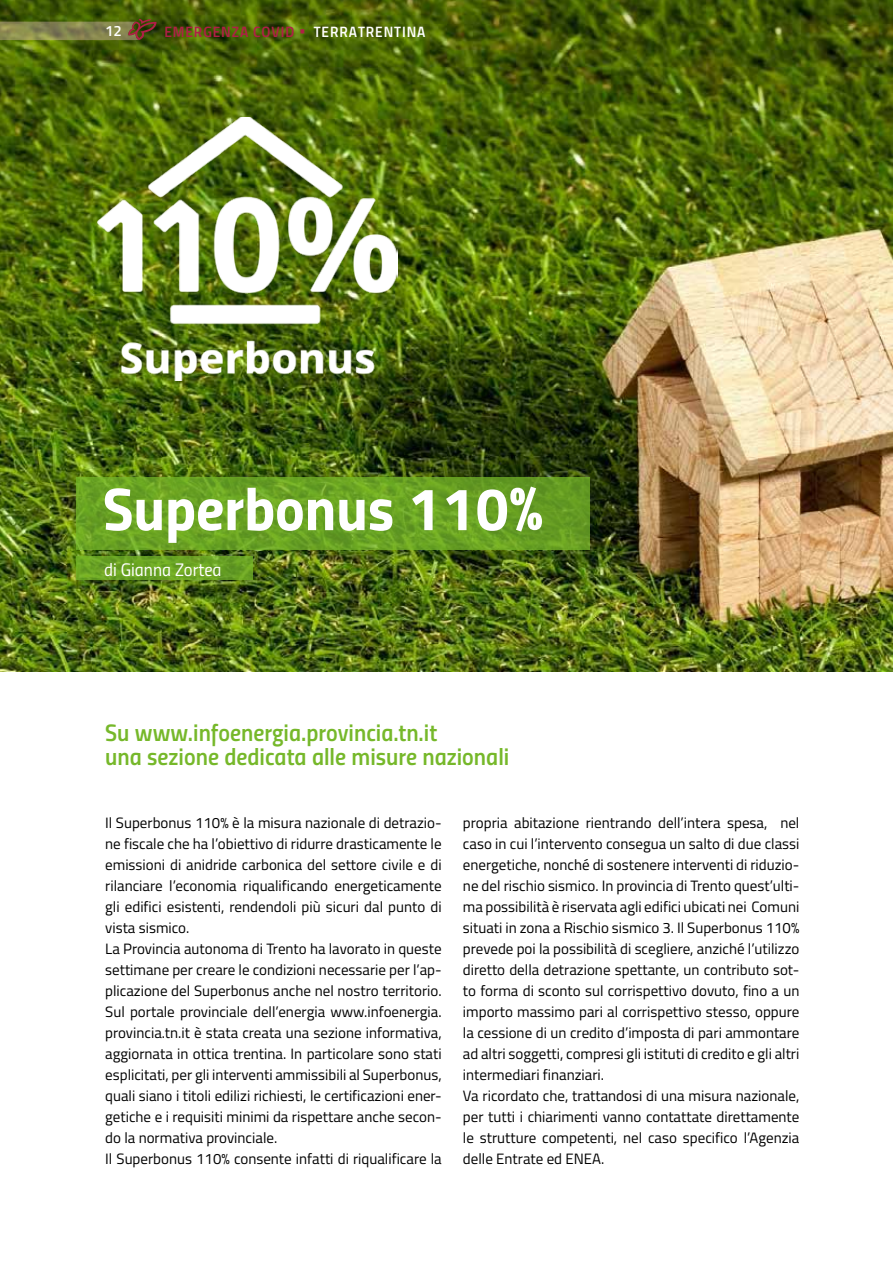
<style>
.page{position:relative;width:893px;height:1263px;background:#fff}
.page>*{position:absolute;margin:0;border:0;box-sizing:border-box;transform-origin:0 0}
.t1{font:60.6px "Titillium Bold Upright";color:#fff}
.t2{font:24px/24px "Titillium Semibold Upright";color:#76b82a}
.t3{font:18.15px "Titillium Regular Upright";color:#fff}
.t4{font:15px/21px "Titillium";color:#000}
.t5{font:15px "Titillium Semibold Upright";letter-spacing:.06em;color:#b01f47}
.t6{font:15px "Titillium Semibold Upright";color:#fff}
.s1{color:#fff}
</style>
<div class="page">
<img style="left:0;top:0;width:893px;height:671px">
<img style="left:97px;top:118px;width:301px;height:262px">
<svg style="left:76px;top:477px;width:513px;height:73px;background:#69a223"></svg>
<svg style="left:76px;top:556px;width:177px;height:23px;background:#6ba424"></svg>
<svg style="left:0;top:19px;width:157px;height:21px;background:#797740"></svg>
<p class="t6" style="left:105px;top:20px;width:18px">12</p>
<p class="t5" style="left:164px;top:20px;width:262px">EMERGENZA COVID • <span class="s1">TERRATRENTINA</span></p>
<h1 class="t1" style="left:103px;top:461px;width:442px">Superbonus 110%</h1>
<p class="t3" style="left:104px;top:556px;width:119px">di Gianna Zortea</p>
<h2 class="t2" style="left:105px;top:719px;width:406px">Su www.infoenergia.provincia.tn.it<br>una sezione dedicata alle misure nazionali</h2>
<p class="t4" style="left:105px;top:811px;width:338px">Il Superbonus 110% è la misura nazionale di detrazio&shy;ne fiscale che ha l’obiettivo di ridurre drasticamente le emissioni di anidride carbonica del settore civile e di rilanciare l’economia riqualificando energeticamente gli edifici esistenti, rendendoli più sicuri dal punto di vista sismico.<br>La Provincia autonoma di Trento ha lavorato in queste settimane per creare le condizioni necessarie per l’ap&shy;plicazione del Superbonus anche nel nostro territorio.<br>Sul portale provinciale dell’energia www.infoenergia. provincia.tn.it è stata creata una sezione informativa, aggiornata in ottica trentina. In particolare sono stati esplicitati, per gli interventi ammissibili al Superbonus, quali siano i titoli edilizi richiesti, le certificazioni ener&shy;getiche e i requisiti minimi da rispettare anche secon&shy;do la normativa provinciale.<br>Il Superbonus 110% consente infatti di riqualificare la</p>
<p class="t4" style="left:463px;top:811px;width:338px">propria abitazione rientrando dell’intera spesa, nel caso in cui l’intervento consegua un salto di due classi energetiche, nonché di sostenere interventi di riduzio&shy;ne del rischio sismico. In provincia di Trento quest’ulti&shy;ma possibilità è riservata agli edifici ubicati nei Comuni situati in zona a Rischio sismico 3. Il Superbonus 110% prevede poi la possibilità di scegliere, anziché l’utilizzo diretto della detrazione spettante, un contributo sot&shy;to forma di sconto sul corrispettivo dovuto, fino a un importo massimo pari al corrispettivo stesso, oppure la cessione di un credito d’imposta di pari ammontare ad altri soggetti, compresi gli istituti di credito e gli altri intermediari finanziari.<br>Va ricordato che, trattandosi di una misura nazionale, per tutti i chiarimenti vanno contattate direttamente le strutture competenti, nel caso specifico l’Agenzia delle Entrate ed ENEA.</p>
</div>
